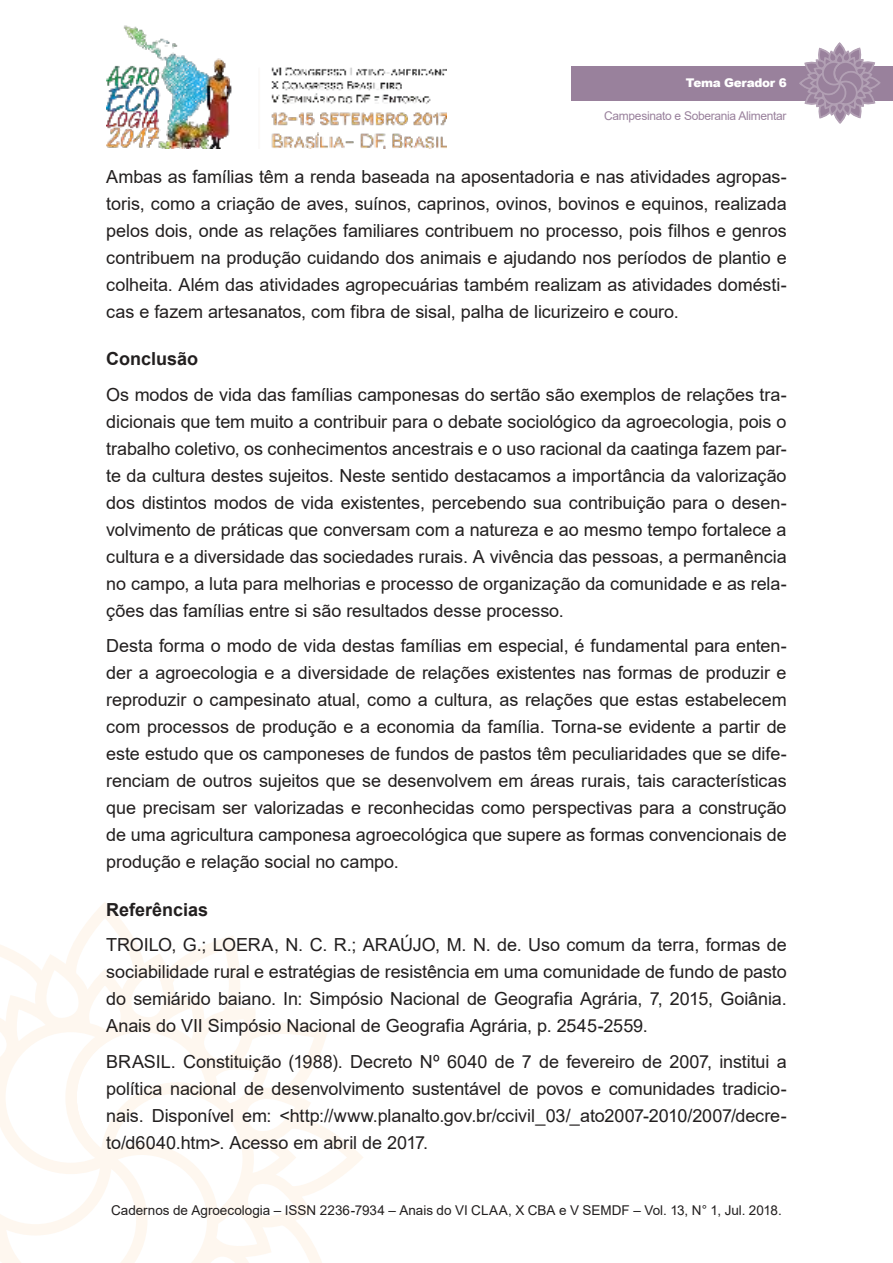
<style>
.page{position:relative;width:893px;height:1263px;background:#fff}
.page>*{position:absolute;margin:0;border:0;box-sizing:border-box;transform-origin:0 0}
.t1{font:18px/27px "Arial";letter-spacing:-.005em;color:#221f1f;text-align:justify}
.t2{font:700 18px "Arial";color:#221f1f}
.t3{font:13.5px "Arial";color:#221f1f}
.t4{font:12px "Arial";letter-spacing:-.025em;color:#99819c}
.t5{font:900 12px "Arial";letter-spacing:-.025em;color:#fff}
</style>
<div class="page">
<img style="left:106px;top:25px;width:340px;height:124px">
<svg style="left:0;top:910px;width:363px;height:353px"></svg>
<div style="left:571px;top:66px;width:322px;height:34px;background:#99819c"></div>
<svg style="left:798px;top:43px;width:83px;height:81px"></svg>
<p class="t5" style="left:686px;top:76px;width:102px">Tema Gerador 6</p>
<p class="t4" style="left:604px;top:112px;width:184px">Campesinato e Soberania Alimentar</p>
<p class="t1" style="left:106px;top:165px;width:682px">Ambas as famílias têm a renda baseada na aposentadoria e nas atividades agropas&shy;toris, como a criação de aves, suínos, caprinos, ovinos, bovinos e equinos, realizada pelos dois, onde as relações familiares contribuem no processo, pois filhos e genros contribuem na produção cuidando dos animais e ajudando nos períodos de plantio e colheita. Além das atividades agropecuárias também realizam as atividades domésti&shy;cas e fazem artesanatos, com fibra de sisal, palha de licurizeiro e couro.</p>
<p class="t2" style="left:106px;top:352px;width:93px">Conclusão</p>
<p class="t1" style="left:106px;top:383px;width:682px">Os modos de vida das famílias camponesas do sertão são exemplos de relações tra&shy;dicionais que tem muito a contribuir para o debate sociológico da agroecologia, pois o trabalho coletivo, os conhecimentos ancestrais e o uso racional da caatinga fazem par&shy;te da cultura destes sujeitos. Neste sentido destacamos a importância da valorização dos distintos modos de vida existentes, percebendo sua contribuição para o desen&shy;volvimento de práticas que conversam com a natureza e ao mesmo tempo fortalece a cultura e a diversidade das sociedades rurais. A vivência das pessoas, a permanência no campo, a luta para melhorias e processo de organização da comunidade e as rela&shy;ções das famílias entre si são resultados desse processo.</p>
<p class="t1" style="left:106px;top:634px;width:682px">Desta forma o modo de vida destas famílias em especial, é fundamental para enten&shy;der a agroecologia e a diversidade de relações existentes nas formas de produzir e reproduzir o campesinato atual, como a cultura, as relações que estas estabelecem com processos de produção e a economia da família. Torna-se evidente a partir de este estudo que os camponeses de fundos de pastos têm peculiaridades que se dife&shy;renciam de outros sujeitos que se desenvolvem em áreas rurais, tais características que precisam ser valorizadas e reconhecidas como perspectivas para a construção de uma agricultura camponesa agroecológica que supere as formas convencionais de produção e relação social no campo.</p>
<p class="t2" style="left:106px;top:902px;width:103px">Referências</p>
<p class="t1" style="left:106px;top:933px;width:682px">TROILO, G.; LOERA, N. C. R.; ARAÚJO, M. N. de. Uso comum da terra, formas de sociabilidade rural e estratégias de resistência em uma comunidade de fundo de pasto do semiárido baiano. In: Simpósio Nacional de Geografia Agrária, 7, 2015, Goiânia.<br>Anais do VII Simpósio Nacional de Geografia Agrária, p. 2545-2559.</p>
<p class="t1" style="left:106px;top:1049px;width:682px">BRASIL. Constituição (1988). Decreto Nº 6040 de 7 de fevereiro de 2007, institui a política nacional de desenvolvimento sustentável de povos e comunidades tradicio&shy;nais. Disponível em: &lt;http://www.planalto.gov.br/ccivil_03/_ato2007-2010/2007/decre&shy;to/d6040.htm&gt;. Acesso em abril de 2017.</p>
<p class="t3" style="left:111px;top:1205px;width:672px">Cadernos de Agroecologia – ISSN 2236-7934 – Anais do VI CLAA, X CBA e V SEMDF – Vol. 13, N° 1, Jul. 2018.</p>
</div>
